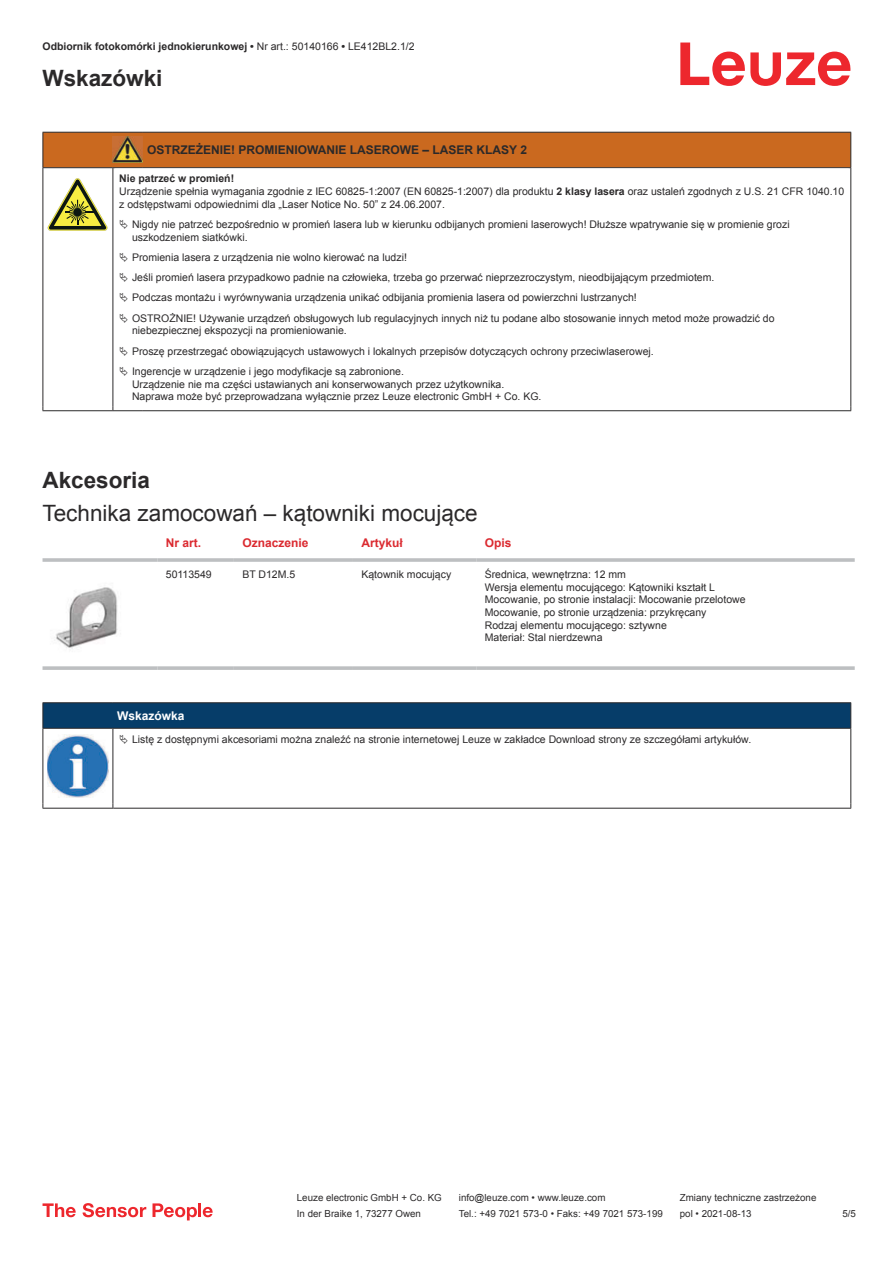
<style>
.page{position:relative;width:893px;height:1263px;background:#fff}
.page>*{position:absolute;margin:0;border:0;box-sizing:border-box;transform-origin:0 0}
.t1{font:22.5px "Arial";color:#2b292a}
.t2{font:700 22.5px "Arial";color:#2b292a}
.t3{font:700 12px "Arial";color:#2b292a}
.t4{font:700 12px "Arial";color:#db2a30}
.t5{font:700 12px "Arial";color:#fff}
.t6{font:10.5px/12.6px "Arial";color:#2b292a}
.t7{font:700 10.5px "Arial";color:#2b292a}
.t8{font:9.75px "Arial";color:#2b292a}
.s1{font-weight:400}
.s2{font-weight:700}
</style>
<div class="page">
<svg style="left:680px;top:43px;width:170px;height:43px"></svg>
<hr style="left:43px;top:558px;width:114px;height:4px;background:#bdbfc1">
<hr style="left:157px;top:558px;width:77px;height:4px;background:#c9cbcd">
<hr style="left:234px;top:558px;width:119px;height:4px;background:#c4c6c7">
<hr style="left:353px;top:558px;width:123px;height:4px;background:#bdbfc1">
<hr style="left:476px;top:558px;width:379px;height:4px;background:#c9cbcd">
<svg style="left:43px;top:666px;width:114px;height:4px"></svg>
<svg style="left:157px;top:666px;width:77px;height:4px"></svg>
<svg style="left:234px;top:666px;width:119px;height:4px"></svg>
<svg style="left:353px;top:666px;width:123px;height:4px"></svg>
<svg style="left:476px;top:666px;width:379px;height:4px;background:#c3c5c7"></svg>
<img style="left:54px;top:587px;width:64px;height:62px">
<svg style="left:44px;top:729px;width:806px;height:79px"></svg>
<hr style="left:43px;top:702px;width:70px;height:1px;background:#2b292a">
<hr style="left:43px;top:728px;width:70px;height:1px;background:#2b292a">
<hr style="left:113px;top:702px;width:738px;height:1px;background:#2b292a">
<svg style="left:43px;top:703px;width:808px;height:25px;background:#063c67"></svg>
<hr style="left:113px;top:728px;width:738px;height:1px;background:#2b292a">
<hr style="left:43px;top:729px;width:1px;height:75px;background:#2b292a">
<hr style="left:113px;top:729px;width:1px;height:75px;background:#2b292a">
<hr style="left:850px;top:729px;width:1px;height:75px;background:#2b292a">
<hr style="left:43px;top:808px;width:70px;height:1px;background:#2b292a">
<hr style="left:113px;top:808px;width:738px;height:1px;background:#2b292a">
<img style="left:47px;top:735px;width:61px;height:62px">
<div style="left:115px;top:729px;width:734px;height:20px;background:#fff"></div>
<svg style="left:43px;top:1203px;width:33px;height:14px"></svg>
<svg style="left:83px;top:1203px;width:63px;height:14px"></svg>
<svg style="left:153px;top:1203px;width:44px;height:17px"></svg>
<hr style="left:198px;top:1203px;width:3px;height:14px;background:#ed272d">
<svg style="left:203px;top:1207px;width:10px;height:10px"></svg>
<div style="left:44px;top:133px;width:806px;height:34px;background:#ca691f"></div>
<svg style="left:44px;top:168px;width:806px;height:242px"></svg>
<hr style="left:43px;top:132px;width:70px;height:1px;background:#2b292a">
<hr style="left:43px;top:133px;width:1px;height:34px;background:#2b292a">
<hr style="left:43px;top:167px;width:70px;height:1px;background:#2b292a">
<hr style="left:113px;top:132px;width:30px;height:1px;background:#2b292a">
<hr style="left:113px;top:167px;width:30px;height:1px;background:#2b292a">
<hr style="left:143px;top:132px;width:708px;height:1px;background:#2b292a">
<hr style="left:850px;top:133px;width:1px;height:34px;background:#2b292a">
<hr style="left:143px;top:167px;width:708px;height:1px;background:#2b292a">
<hr style="left:43px;top:168px;width:1px;height:238px;background:#2b292a">
<hr style="left:113px;top:168px;width:1px;height:238px;background:#2b292a">
<hr style="left:850px;top:168px;width:1px;height:238px;background:#2b292a">
<hr style="left:43px;top:410px;width:70px;height:1px;background:#2b292a">
<hr style="left:113px;top:410px;width:30px;height:1px;background:#2b292a">
<hr style="left:143px;top:410px;width:708px;height:1px;background:#2b292a">
<img style="left:113px;top:136px;width:30px;height:27px">
<svg style="left:47px;top:178px;width:60px;height:53px"></svg>
<svg style="left:115px;top:169px;width:734px;height:238px"></svg>
<svg style="left:120px;top:220px;width:8px;height:9px"></svg>
<svg style="left:120px;top:252px;width:8px;height:10px"></svg>
<svg style="left:120px;top:273px;width:8px;height:9px"></svg>
<svg style="left:120px;top:293px;width:8px;height:9px"></svg>
<svg style="left:120px;top:313px;width:8px;height:10px"></svg>
<svg style="left:120px;top:346px;width:8px;height:10px"></svg>
<svg style="left:120px;top:367px;width:8px;height:9px"></svg>
<p class="t7" style="left:43px;top:42px;width:374px">Odbiornik fotokomórki jednokierunkowej • <span class="s1">Nr art.: 50140166</span> • <span class="s1">LE412BL2.1/2</span></p>
<h1 class="t2" style="left:43px;top:69px;width:122px">Wskazówki</h1>
<p class="t3" style="left:147px;top:141px;width:381px">OSTRZEŻENIE! PROMIENIOWANIE LASEROWE – LASER KLASY 2</p>
<p class="t6" style="left:119px;top:172px;width:726px"><span class="s2">Nie patrzeć w promień!<br></span>Urządzenie spełnia wymagania zgodnie z IEC 60825-1:2007 (EN 60825-1:2007) dla produktu <span class="s2">2 klasy lasera</span> oraz ustaleń zgodnych z U.S. 21 CFR 1040.10 z odstępstwami odpowiednimi dla „Laser Notice No. 50” z 24.06.2007.</p>
<p class="t6" style="left:132px;top:218px;width:659px">Nigdy nie patrzeć bezpośrednio w promień lasera lub w kierunku odbijanych promieni laserowych! Dłuższe wpatrywanie się w promienie grozi uszkodzeniem siatkówki.</p>
<p class="t6" style="left:132px;top:247px;width:644px;line-height:20.2px">Promienia lasera z urządzenia nie wolno kierować na ludzi!<br>Jeśli promień lasera przypadkowo padnie na człowieka, trzeba go przerwać nieprzezroczystym, nieodbijającym przedmiotem.<br>Podczas montażu i wyrównywania urządzenia unikać odbijania promienia lasera od powierzchni lustrzanych!<br>OSTROŻNIE! Używanie urządzeń obsługowych lub regulacyjnych innych niż tu podane albo stosowanie innych metod może prowadzić do</p>
<p class="t6" style="left:132px;top:321px;width:523px;line-height:20.2px">niebezpiecznej ekspozycji na promieniowanie.<br>Proszę przestrzegać obowiązujących ustawowych i lokalnych przepisów dotyczących ochrony przeciwlaserowej.<br>Ingerencje w urządzenie i jego modyfikacje są zabronione.</p>
<p class="t6" style="left:132px;top:377px;width:411px">Urządzenie nie ma części ustawianych ani konserwowanych przez użytkownika.<br>Naprawa może być przeprowadzana wyłącznie przez Leuze electronic GmbH + Co. KG.</p>
<h1 class="t2" style="left:43px;top:471px;width:109px">Akcesoria</h1>
<h1 class="t1" style="left:43px;top:498px;width:437px">Technika zamocowań – kątowniki mocujące</h1>
<p class="t4" style="left:166px;top:538px;width:37px">Nr art.</p>
<p class="t4" style="left:242px;top:538px;width:68px">Oznaczenie</p>
<p class="t4" style="left:361px;top:535px;width:43px">Artykuł</p>
<p class="t4" style="left:485px;top:538px;width:28px">Opis</p>
<p class="t6" style="left:166px;top:568px;width:47px">50113549</p>
<p class="t6" style="left:242px;top:569px;width:54px">BT D12M.5</p>
<p class="t6" style="left:361px;top:568px;width:91px">Kątownik mocujący</p>
<p class="t6" style="left:485px;top:568px;width:262px">Średnica, wewnętrzna: 12 mm<br>Wersja elementu mocującego: Kątowniki kształt L Mocowanie, po stronie instalacji: Mocowanie przelotowe Mocowanie, po stronie urządzenia: przykręcany<br>Rodzaj elementu mocującego: sztywne<br>Materiał: Stal nierdzewna</p>
<p class="t5" style="left:117px;top:711px;width:69px">Wskazówka</p>
<p class="t6" style="left:132px;top:733px;width:621px">Listę z dostępnymi akcesoriami można znaleźć na stronie internetowej Leuze w zakładce Download strony ze szczegółami artykułów.</p>
<p class="t8" style="left:297px;top:1191px;width:146px">Leuze electronic GmbH + Co. KG</p>
<p class="t8" style="left:459px;top:1191px;width:148px">info@leuze.com • www.leuze.com</p>
<p class="t8" style="left:680px;top:1191px;width:138px">Zmiany techniczne zastrzeżone</p>
<p class="t8" style="left:297px;top:1207px;width:126px">In der Braike 1, 73277 Owen</p>
<p class="t8" style="left:459px;top:1207px;width:205px">Tel.: +49 7021 573-0 • Faks: +49 7021 573-199</p>
<p class="t8" style="left:680px;top:1207px;width:73px">pol • 2021-08-13</p>
<p class="t8" style="left:842px;top:1210px;width:15px">5 /5</p>
</div>
